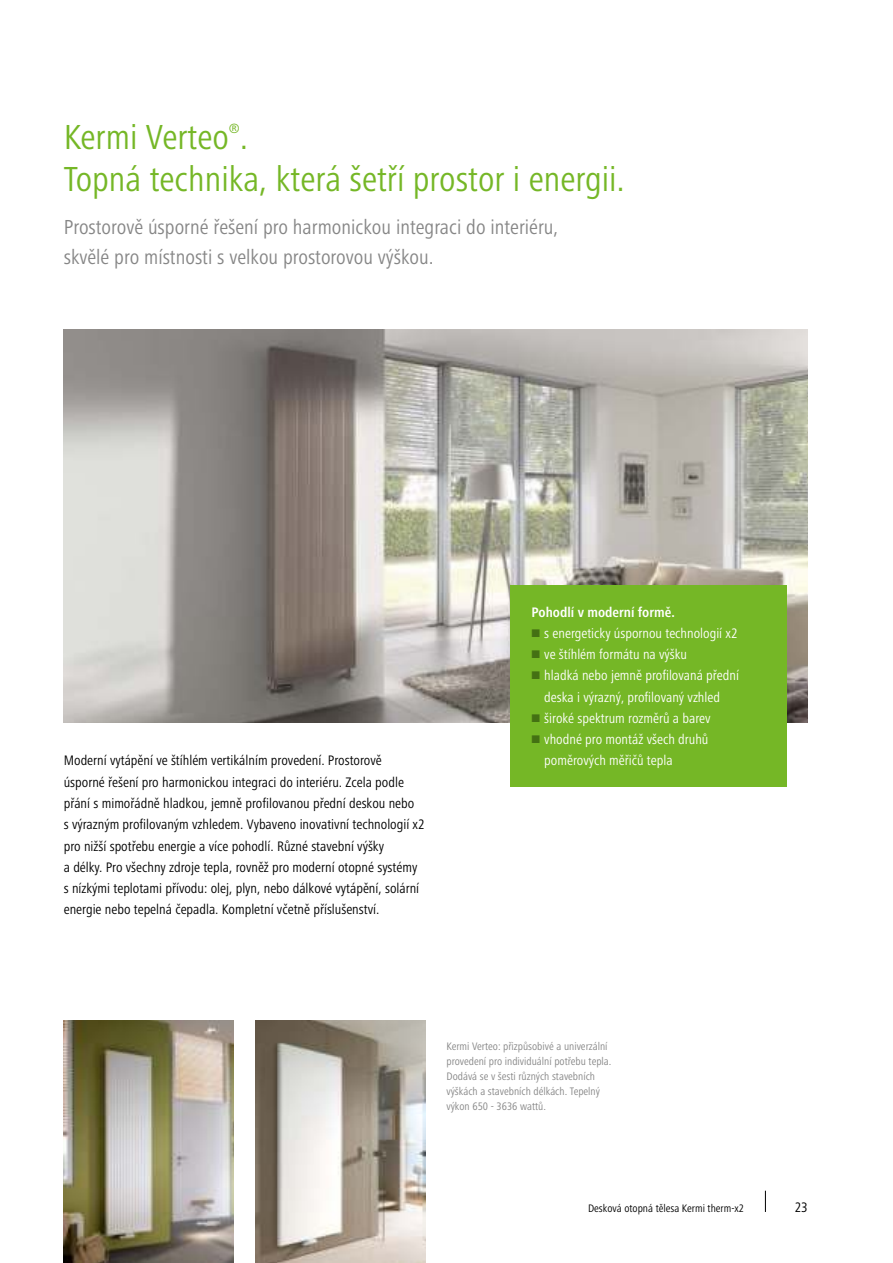
<style>
.page{position:relative;width:893px;height:1263px;background:#fff}
.page>*{position:absolute;margin:0;border:0;box-sizing:border-box;transform-origin:0 0}
.t1{font:condensed 36px "Frutiger Next LTW1 G";color:#75b726}
.t2{font:condensed 21px/29.7px "Frutiger Next LTW1 G";color:#868686}
.t3{font:condensed 14.25px/21.3px "Frutiger Next LTW1 G";color:#000}
.t4{font:condensed 14.25px/21.3px "Frutiger Next LTW1 G";color:#fff}
.t5{font:700 condensed 14.25px "Frutiger Next LTW1 G";color:#fff}
.t6{font:condensed 13.95px "Frutiger Next LTW1 G";color:#75b726}
.t7{font:condensed 11.25px/14.9px "Frutiger Next LTW1 G";color:#868686}
.t8{font:condensed 11.25px "Frutiger Next LTW1 G";color:#000}
</style>
<div class="page">
<svg style="left:765px;top:1191px;width:1px;height:21px"></svg>
<img style="left:64px;top:330px;width:744px;height:393px">
<div style="left:510px;top:585px;width:277px;height:202px;background:#75b726"></div>
<img style="left:255px;top:1020px;width:170px;height:243px">
<img style="left:64px;top:1020px;width:170px;height:243px">
<h1 class="t1" style="left:64px;top:118px;width:186px">Kermi Verteo .</h1>
<p class="t6" style="left:229px;top:121px;width:12px">®</p>
<h1 class="t1" style="left:64px;top:160px;width:563px">Topná technika, která šetří prostor i energii.</h1>
<h2 class="t2" style="left:64px;top:212px;width:496px">Prostorově úsporné řešení pro harmonickou integraci do interiéru, skvělé pro místnosti s velkou prostorovou výškou.</h2>
<p class="t3" style="left:64px;top:750px;width:362px">Moderní vytápění ve štíhlém vertikálním provedení. Prostorově úsporné řešení pro harmonickou integraci do interiéru. Zcela podle přání s mimořádně hladkou, jemně profilovanou přední deskou nebo<br>s výrazným profilovaným vzhledem. Vybaveno inovativní technologií x2 pro nižší spotřebu energie a více pohodlí. Různé stavební výšky<br>a délky. Pro všechny zdroje tepla, rovněž pro moderní otopné systémy s nízkými teplotami přívodu: olej, plyn, nebo dálkové vytápění, solární energie nebo tepelná čepadla. Kompletní včetně příslušenství.</p>
<p class="t5" style="left:531px;top:604px;width:145px">Pohodlí v moderní formě.</p>
<p class="t4" style="left:544px;top:623px;width:196px">s energeticky úspornou technologií x2 ve štíhlém formátu na výšku<br>hladká nebo jemně profilovaná přední deska i výrazný, profilovaný vzhled široké spektrum rozměrů a barev vhodné pro montáž všech druhů poměrových měřičů tepla</p>
<p class="t7" style="left:446px;top:1039px;width:166px">Kermi Verteo: přizpůsobivé a univerzální provedení pro individuální potřebu tepla.<br>Dodává se v šesti různých stavebních výškách a stavebních délkách. Tepelný výkon 650 - 3636 wattů.</p>
<p class="t8" style="left:588px;top:1204px;width:158px">Desková otopná tělesa Kermi therm-x2</p>
<p class="t3" style="left:795px;top:1197px;width:15px">23</p>
</div>
